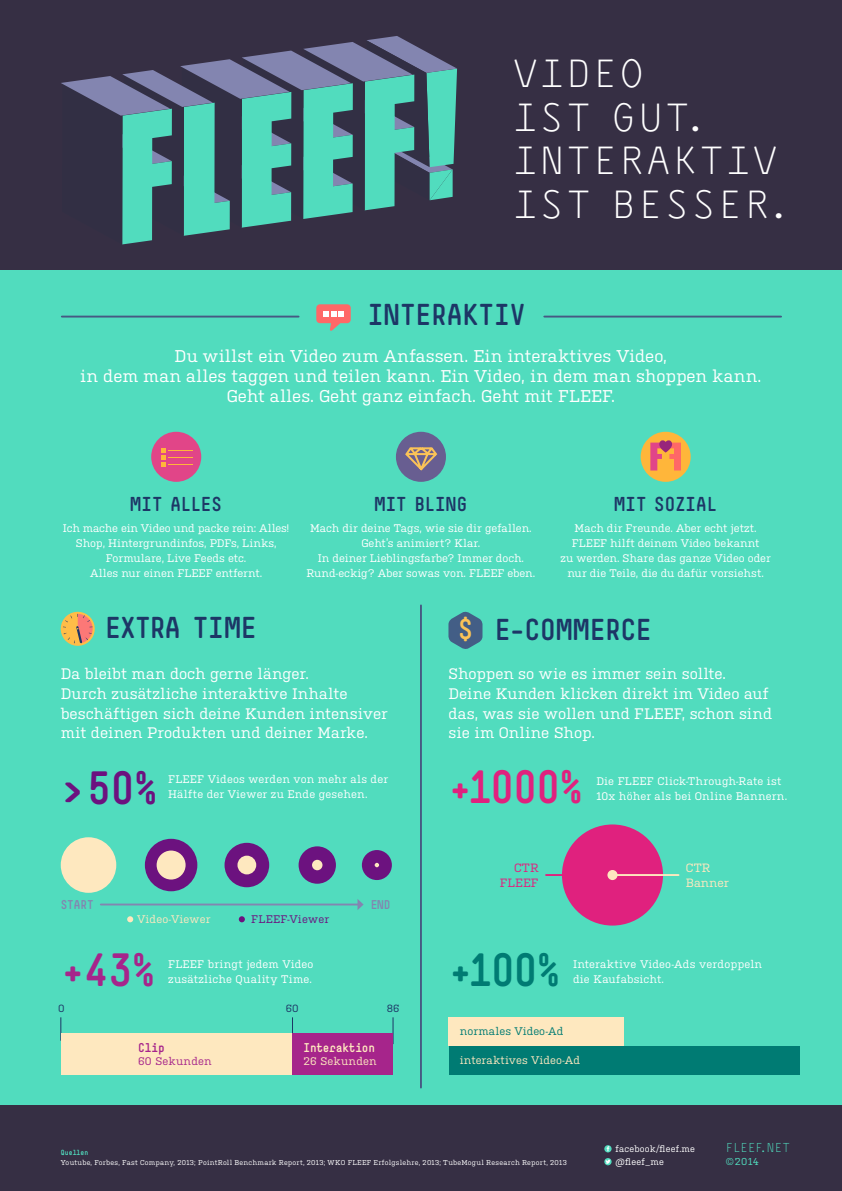
<style>
.page{position:relative;width:842px;height:1191px;background:#fff}
.page>*{position:absolute;margin:0;border:0;box-sizing:border-box;transform-origin:0 0}
.t1{font:700 44px "Simple";color:#e0217e}
.t2{font:700 44px "Simple";color:#007b73}
.t3{font:700 44px "Simple";color:#a6258b}
.t4{font:700 44px "Simple";color:#6c127f}
.t5{font:40.6px/43.5px "Monoxil";color:#fff;scale:1.06 1}
.t6{font:700 28.5px "Simple";color:#1d3666}
.t7{font:700 28.5px "Simple";letter-spacing:-.025em;color:#1d3666}
.t8{font:700 27px "Simple";color:#fbc357}
.t9{font:700 19px "Simple";color:#1d3666}
.t10{font:17px/20px "Kulturista";letter-spacing:.01em;color:#fff;text-align:center}
.t11{font:15.2px/19.5px "Kulturista";letter-spacing:.005em;color:#fff}
.t12{font:13.4px "Monoxil";letter-spacing:-.045em;color:#51dcbe}
.t13{font:700 12px "Simple";letter-spacing:-.01em;color:#fee8bf}
.t14{font:12px "Kulturista";letter-spacing:.01em;color:#fee8bf}
.t15{font:700 12px "Simple";color:#8385b0}
.t16{font:12px "Kulturista";letter-spacing:.01em;color:#e0217e}
.t17{font:700 12px "Simple";color:#a6258b}
.t18{font:11px/15px "Kulturista";letter-spacing:.01em;color:#fff}
.t19{font:11px "Kulturista";letter-spacing:.01em;color:#fee8bf}
.t20{font:11px "Kulturista";letter-spacing:.01em;color:#007b73}
.t21{font:11px "Kulturista";letter-spacing:.025em;color:#6c127f}
.t22{font:11px "Kulturista";letter-spacing:.02em;color:#a6258b}
.t23{font:10.5px "Kulturista";color:#1d3666}
.t24{font:10px "Kulturista";color:#51dcbe}
.t25{font:9px "Kulturista";letter-spacing:.03em;color:#fff}
.t26{font:7px "Kulturista";letter-spacing:.035em;color:#fff}
.t27{font:700 7px "Simple";letter-spacing:.01em;color:#51dcbe}
.s1{font-style:inherit}
</style>
<div class="page">
<div style="left:0;top:256px;width:842px;height:926px;background:#51dcbe"></div>
<div style="left:0;top:0;width:842px;height:270px;background:#362f44"></div>
<div style="left:0;top:1105px;width:842px;height:86px;background:#362f44"></div>
<hr style="left:544px;top:316px;width:237px;height:1px;background:#465983">
<hr style="left:62px;top:316px;width:237px;height:1px;background:#465983">
<hr style="left:420px;top:605px;width:2px;height:482px;background:#465983">
<svg style="left:61px;top:36px;width:396px;height:208px"></svg>
<svg style="left:316px;top:304px;width:35px;height:27px"></svg>
<svg style="left:448px;top:611px;width:34px;height:38px"></svg>
<div style="left:396px;top:432px;width:50px;height:50px;background:#685e91;border-radius:50%"></div>
<svg style="left:405px;top:447px;width:33px;height:24px"></svg>
<div style="left:641px;top:432px;width:50px;height:50px;background:#ffb63a;border-radius:50%"></div>
<svg style="left:650px;top:440px;width:31px;height:30px"></svg>
<div style="left:151px;top:432px;width:50px;height:50px;background:#e14588;border-radius:50%"></div>
<svg style="left:161px;top:449px;width:32px;height:17px"></svg>
<svg style="left:393px;top:1017px;width:1px;height:27px"></svg>
<svg style="left:61px;top:1017px;width:1px;height:16px"></svg>
<svg style="left:292px;top:1017px;width:1px;height:16px"></svg>
<div style="left:61px;top:1033px;width:232px;height:41px;background:#fee8bf"></div>
<div style="left:293px;top:1033px;width:100px;height:41px;background:#a6258b"></div>
<div style="left:449px;top:1017px;width:175px;height:29px;background:#fee8bf"></div>
<div style="left:449px;top:1046px;width:350px;height:28px;background:#007b73"></div>
<hr style="left:101px;top:903px;width:258px;height:2px;background:#8385b0">
<svg style="left:357px;top:899px;width:7px;height:11px"></svg>
<div style="left:362px;top:850px;width:30px;height:30px;background:#6c127f;border-radius:50%"></div>
<div style="left:145px;top:838px;width:52px;height:53px;background:#6c127f;border-radius:50%"></div>
<div style="left:225px;top:843px;width:44px;height:44px;background:#6c127f;border-radius:50%"></div>
<div style="left:299px;top:846px;width:37px;height:37px;background:#6c127f;border-radius:50%"></div>
<div style="left:61px;top:837px;width:55px;height:55px;background:#fee8bf;border-radius:50%"></div>
<svg style="left:375px;top:863px;width:4px;height:4px"></svg>
<div style="left:157px;top:850px;width:29px;height:29px;background:#fee8bf;border-radius:50%"></div>
<div style="left:237px;top:855px;width:19px;height:19px;background:#fee8bf;border-radius:50%"></div>
<div style="left:312px;top:859px;width:10px;height:11px;background:#fee8bf;border-radius:50%"></div>
<svg style="left:127px;top:916px;width:6px;height:6px"></svg>
<svg style="left:239px;top:916px;width:6px;height:6px"></svg>
<div style="left:562px;top:824px;width:101px;height:101px;background:#e0217e;border-radius:50%"></div>
<div style="left:607px;top:870px;width:10px;height:10px;background:#fee8bf;border-radius:50%"></div>
<hr style="left:613px;top:874px;width:65px;height:2px;background:#fee8bf">
<hr style="left:546px;top:874px;width:51px;height:2px;background:#e0217e">
<svg style="left:60px;top:611px;width:35px;height:35px"></svg>
<svg style="left:604px;top:1145px;width:8px;height:7px"></svg>
<svg style="left:604px;top:1158px;width:8px;height:7px"></svg>
<svg style="left:605px;top:1159px;width:5px;height:4px"></svg>
<p class="t5" style="left:512px;top:53px;width:187px">VIDEO<br>IST GUT.</p>
<p class="t5" style="left:512px;top:140px;width:265px">INTERAKTIV<br>IST BESSER.</p>
<p class="t6" style="left:368px;top:297px;width:159px">INTERAKTIV</p>
<p class="t10" style="left:80px;top:345px;width:683px">Du willst ein Video zum Anfassen. Ein interaktives Video,<br>in dem man alles taggen und teilen kann. Ein Video, in dem man shoppen kann.<br>Geht alles. Geht ganz einfach. Geht mit FLEEF.</p>
<p class="t9" style="left:131px;top:492px;width:93px">MIT ALLES</p>
<p class="t18" style="left:63px;top:520px;width:228px;text-align:center">Ich mache ein Video und packe rein: Alles!<br>Shop, Hintergrundinfos, PDFs, Links, Formulare, Live Feeds etc.<br>Alles nur einen FLEEF entfernt.</p>
<p class="t9" style="left:375px;top:492px;width:94px">MIT BLING</p>
<p class="t18" style="left:310px;top:520px;width:223px">Mach dir deine Tags, wie sie dir gefallen.</p>
<p class="t18" style="left:306px;top:535px;width:230px;text-align:center">Geht’s animiert? Klar.<br>In deiner Lieblingsfarbe? Immer doch.<br>Rund-eckig? Aber sowas von. FLEEF eben.</p>
<p class="t9" style="left:614px;top:492px;width:104px">MIT SOZIAL</p>
<p class="t18" style="left:574px;top:520px;width:184px">Mach dir Freunde. Aber echt jetzt.</p>
<p class="t18" style="left:561px;top:535px;width:212px;text-align:center">FLEEF hilft deinem Video bekannt<br>zu werden. Share das ganze Video oder nur die Teile, die du dafür vorsiehst.</p>
<p class="t7" style="left:105px;top:610px;width:153px">EXTRA TIME</p>
<p class="t8" style="left:458px;top:613px;width:16px">$</p>
<p class="t6" style="left:495px;top:612px;width:158px">E-COMMERCE</p>
<p class="t11" style="left:61px;top:663px;width:328px">Da bleibt man doch gerne länger.<br>Durch zusätzliche interaktive Inhalte beschäftigen sich deine Kunden intensiver mit deinen Produkten und deiner Marke.</p>
<p class="t11" style="left:448px;top:663px;width:325px">Shoppen so wie es immer sein sollte.<br>Deine Kunden klicken direkt im Video auf das, was sie wollen und FLEEF, schon sind sie im Online Shop.</p>
<p class="t4" style="left:61px;top:760px;width:99px">&gt;50%</p>
<p class="t18" style="left:168px;top:770px;width:221px">FLEEF Videos werden von mehr als der<br>Hälfte der Viewer zu Ende gesehen.</p>
<p class="t15" style="left:61px;top:896px;width:35px">START</p>
<p class="t15" style="left:371px;top:896px;width:21px">END</p>
<p class="t19" style="left:137px;top:911px;width:75px">Video-Viewer</p>
<p class="t21" style="left:251px;top:911px;width:79px">FLEEF-Viewer</p>
<p class="t3" style="left:61px;top:942px;width:96px">+43%</p>
<p class="t18" style="left:168px;top:955px;width:147px">FLEEF bringt jedem Video zusätzliche Quality Time.</p>
<p class="t23" style="left:58px;top:1000px;width:8px">0</p>
<p class="t23" style="left:286px;top:1000px;width:14px">60</p>
<p class="t23" style="left:387px;top:1000px;width:14px">86</p>
<p class="t17" style="left:138px;top:1039px;width:28px">Clip</p>
<p class="t22" style="left:138px;top:1053px;width:75px">60 Sekunden</p>
<p class="t13" style="left:303px;top:1039px;width:73px">Interaktion</p>
<p class="t19" style="left:303px;top:1053px;width:75px">26 Sekunden</p>
<p class="t1" style="left:448px;top:759px;width:137px">+1000%</p>
<p class="t18" style="left:596px;top:772px;width:192px">Die FLEEF Click-Through-Rate ist<br>10x höher als bei Online Bannern.</p>
<p class="t16" style="left:514px;top:859px;width:26px">CTR</p>
<p class="t16" style="left:500px;top:873px;width:40px">FLEEF</p>
<p class="t14" style="left:686px;top:859px;width:26px">CTR</p>
<p class="t14" style="left:686px;top:873px;width:45px">Banner</p>
<p class="t2" style="left:448px;top:942px;width:114px">+100%</p>
<p class="t18" style="left:573px;top:955px;width:191px">Interaktive Video-Ads verdoppeln die Kaufabsicht.</p>
<p class="t20" style="left:460px;top:1023px;width:105px">normales Video-Ad</p>
<p class="t19" style="left:460px;top:1051px;width:122px">interaktives Video-Ad</p>
<p class="t27" style="left:61px;top:1147px;width:29px">Quellen</p>
<p class="t26" style="left:61px;top:1157px;width:507px">Youtube, Forbes, Fast Company, 2013; PointRoll Benchmark Report, 2013; WKO FLEEF Erfolgslehre, 2013; TubeMogul Research Report, 2013</p>
<p class="t25" style="left:615px;top:1142px;width:81px">facebook/fleef.me</p>
<p class="t25" style="left:615px;top:1155px;width:50px">@fleef_me</p>
<p class="t12" style="left:725px;top:1139px;width:67px">FLEEF.NET</p>
<p class="t24" style="left:725px;top:1154px;width:35px"><span class="s1">©</span>2014</p>
</div>
